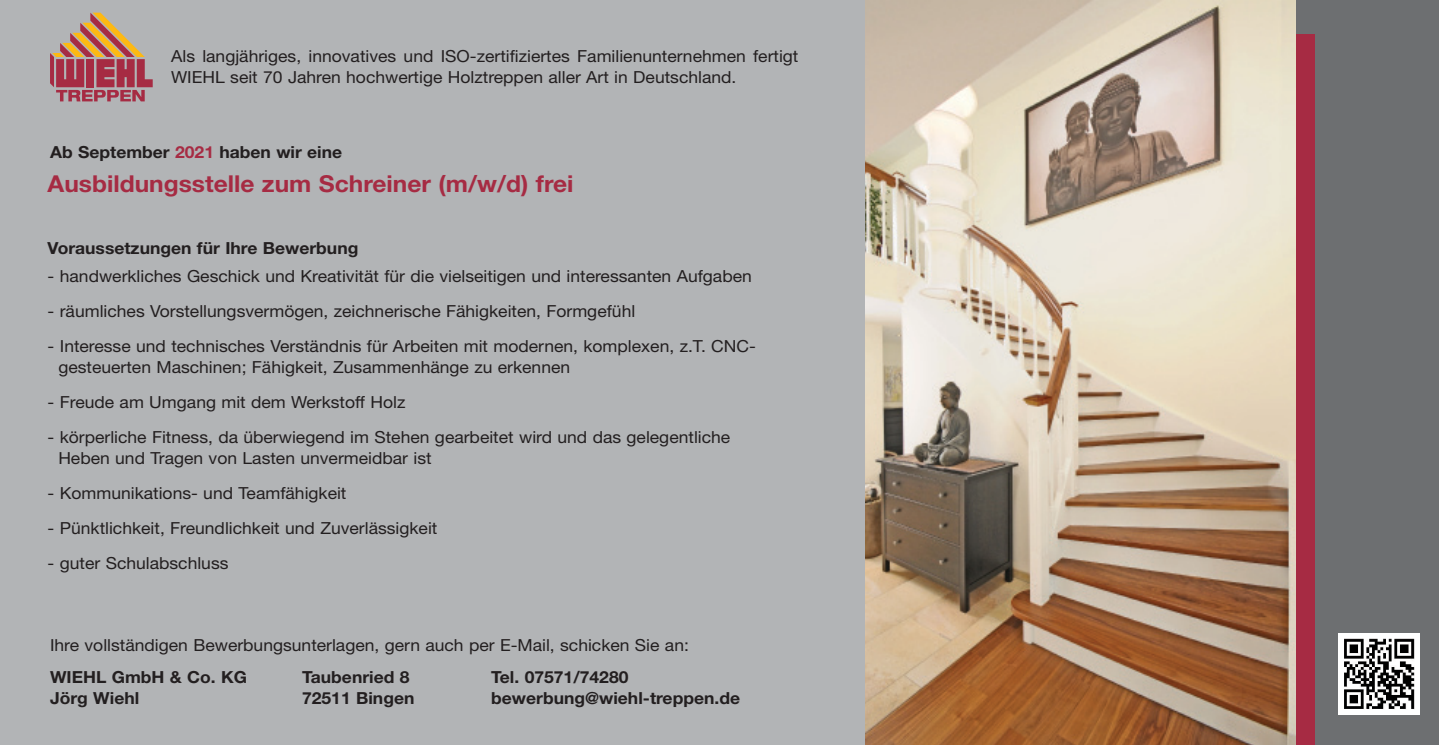
<style>
.page{position:relative;width:1439px;height:745px;background:#fff}
.page>*{position:absolute;margin:0;border:0;box-sizing:border-box;transform-origin:0 0}
.t1{font:700 23.28px "Helvetica Neue";color:#a62b43;scale:1.05 1}
.t2{font:16.62px/21px "Helvetica Neue";color:#231f20;scale:1.05 1}
.t3{font:700 16.62px "Helvetica Neue";color:#231f20;scale:1.05 1}
.s1{color:#a62b43}
</style>
<div class="page">
<div style="left:1295px;top:0;width:144px;height:744px;background:#6d6f71"></div>
<img style="left:864px;top:0;width:431px;height:744px">
<div style="left:1295px;top:35px;width:19px;height:709px;background:#a62b43"></div>
<div style="left:0;top:0;width:864px;height:744px;background:#b2b4b6"></div>
<svg style="left:50px;top:13px;width:103px;height:88px"></svg>
<img style="left:1338px;top:633px;width:81px;height:81px">
<p class="t2" style="left:171px;top:45px;width:599px">Als langjähriges, innovatives und ISO-zertifiziertes Familienunternehmen fertigt<br>WIEHL seit 70 Jahren hochwertige Holztreppen aller Art in Deutschland.</p>
<p class="t3" style="left:50px;top:142px;width:280px">Ab September <span class="s1">2021</span> haben wir eine</p>
<p class="t1" style="left:48px;top:169px;width:502px">Ausbildungsstelle zum Schreiner (m/w/d) frei</p>
<p class="t3" style="left:48px;top:238px;width:297px">Voraussetzungen für Ihre Bewerbung</p>
<p class="t2" style="left:48px;top:265px;width:672px">- handwerkliches Geschick und Kreativität für die vielseitigen und interessanten Aufgaben</p>
<p class="t2" style="left:48px;top:300px;width:561px">- räumliches Vorstellungsvermögen, zeichnerische Fähigkeiten, Formgefühl</p>
<p class="t2" style="left:48px;top:335px;width:676px">- Interesse und technisches Verständnis für Arbeiten mit modernen, komplexen, z.T. CNC-</p>
<p class="t2" style="left:58px;top:356px;width:489px">gesteuerten Maschinen; Fähigkeit, Zusammenhänge zu erkennen</p>
<p class="t2" style="left:48px;top:391px;width:342px">- Freude am Umgang mit dem Werkstoff Holz</p>
<p class="t2" style="left:48px;top:426px;width:651px">- körperliche Fitness, da überwiegend im Stehen gearbeitet wird und das gelegentliche</p>
<p class="t2" style="left:58px;top:447px;width:357px">Heben und Tragen von Lasten unvermeidbar ist</p>
<p class="t2" style="left:48px;top:482px;width:286px">- Kommunikations- und Teamfähigkeit</p>
<p class="t2" style="left:48px;top:517px;width:373px">- Pünktlichkeit, Freundlichkeit und Zuverlässigkeit</p>
<p class="t2" style="left:48px;top:552px;width:174px">- guter Schulabschluss</p>
<p class="t2" style="left:50px;top:633px;width:610px">Ihre vollständigen Bewerbungsunterlagen, gern auch per E-Mail, schicken Sie an:</p>
<p class="t3" style="left:50px;top:666px;width:189px">WIEHL GmbH &amp; Co. KG</p>
<p class="t3" style="left:302px;top:666px;width:104px">Taubenried 8</p>
<p class="t3" style="left:491px;top:666px;width:132px">Tel. 07571/74280</p>
<p class="t3" style="left:50px;top:687px;width:86px">Jörg Wiehl</p>
<p class="t3" style="left:302px;top:687px;width:108px">72511 Bingen</p>
<p class="t3" style="left:491px;top:687px;width:239px">bewerbung@wiehl-treppen.de</p>
</div>
